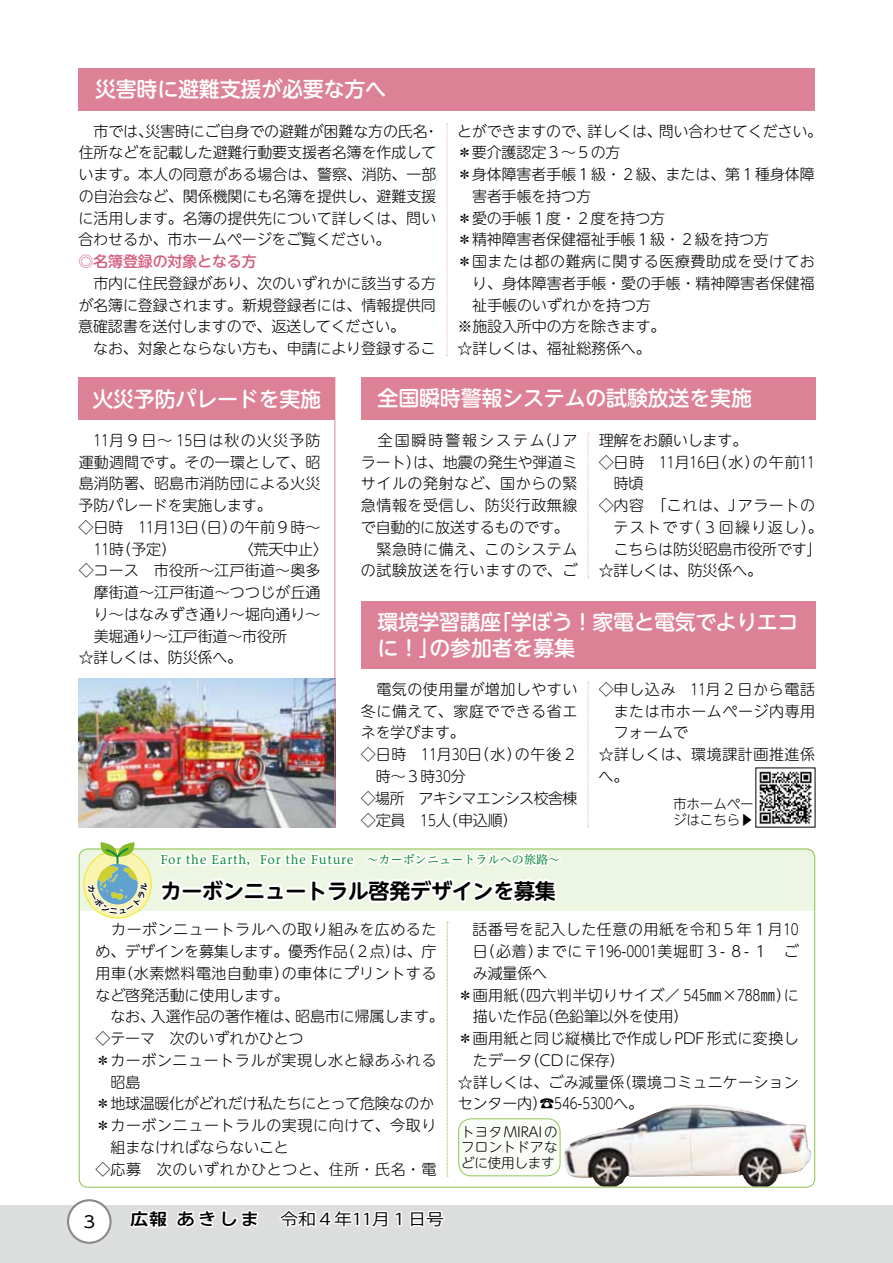
<style>
.page{position:relative;width:893px;height:1263px;background:#fff}
.page>*{position:absolute;margin:0;border:0;box-sizing:border-box;transform-origin:0 0}
.t1{font:500 21px/25.5px "UD Shin M Go Pro";letter-spacing:-.01em;color:#fff}
.t2{font:700 21px "UD Shin M Go Pro De";letter-spacing:-.01em;color:#000}
.t3{font:16.2px "Koz Go Pro";color:#000;scale:1.11 1}
.t4{font:16.2px "K Ntoday Std Medium KL";color:#000;scale:1.11 1}
.t5{font:700 16.2px "Koz Go Pro";color:#000;scale:1.11 1}
.t6{font:16.2px "UD Shin Go Pro";color:#000;scale:1.11 1}
.t7{font:300 15px/21.8px "UD Shin M Go Pro";letter-spacing:-.005em;color:#000}
.t8{font:300 15px/21.8px "UD Shin M Go Pro";letter-spacing:.035em;color:#000;text-align:right}
.t9{font:300 15px "UD Shin M Go Pro";letter-spacing:.04em;color:#000}
.t10{font:300 15px/21.8px "UD Shin M Go Pro";letter-spacing:-.005em;color:#000;scale:.8 1}
.t11{font:300 15px "UD Shin M Go Pro";letter-spacing:.025em;color:#000}
.t12{font:300 15px "UD Shin M Go Pro";letter-spacing:.05em;color:#000}
.t13{font:300 15px "UD Shin M Go Pro";letter-spacing:.08em;color:#000;scale:.8 1}
.t14{font:500 15px "UD Shin M Go Pro";letter-spacing:-.01em;color:#d55e7f}
.t15{font:300 15px "UD Shin M Go Pro";letter-spacing:-.04em;color:#000}
.t16{font:300 15px "UD Shin M Go Pro";letter-spacing:.125em;color:#000}
.t17{font:300 15px "UD Shin M Go Pro";letter-spacing:.05em;color:#000;scale:.8 1}
.t18{font:300 13.5px/15.8px "UD Shin M Go Pro";letter-spacing:-.01em;color:#000}
.t19{font:12px "Hiragino UD Serif Std W4";letter-spacing:.035em;color:#108b3b}
</style>
<div class="page">
<div style="left:0;top:1205px;width:893px;height:58px;background:#dcdddd"></div>
<div style="left:68px;top:1200px;width:43px;height:43px;background:#fff;border-radius:50%"></div>
<div style="left:67px;top:1199px;width:45px;height:45px;border:2px solid #898989;border-radius:50%"></div>
<svg style="left:129px;top:1210px;width:130px;height:18px"></svg>
<svg style="left:279px;top:1210px;width:166px;height:18px"></svg>
<div style="left:79px;top:68px;width:736px;height:43px;background:#dd8197"></div>
<svg style="left:447px;top:123px;width:1px;height:233px"></svg>
<img style="left:78px;top:377px;width:257px;height:451px">
<div style="left:361px;top:601px;width:454px;height:68px;background:#dd8197"></div>
<img style="left:759px;top:771px;width:53px;height:53px">
<svg style="left:588px;top:682px;width:1px;height:146px"></svg>
<div style="left:361px;top:377px;width:454px;height:43px;background:#dd8197"></div>
<svg style="left:588px;top:433px;width:1px;height:145px"></svg>
<div style="left:80px;top:849px;width:735px;height:62px;background:#edf5e3"></div>
<img style="left:658px;top:1105px;width:36px;height:7px">
<div style="left:459px;top:1119px;width:101px;height:57px;background:#fafcf7;border-radius:13px"></div>
<div style="left:458px;top:1118px;width:102px;height:58px;border:1px solid #91c656;border-radius:13px"></div>
<svg style="left:157px;top:805px;width:407px;height:100px"></svg>
<svg style="left:447px;top:922px;width:1px;height:255px"></svg>
<svg style="left:629px;top:1175px;width:112px;height:2px"></svg>
<svg style="left:85px;top:842px;width:64px;height:77px"></svg>
<h1 class="t1" style="left:95px;top:75px;width:293px">災害時に避難支援が必要な方へ</h1>
<p class="t7" style="left:145px;top:119px;width:284px">災害時にご自身での避難が困難な方の氏名</p>
<p class="t7" style="left:78px;top:119px;width:359px;text-indent:15px">市では、<br>住所などを記載した避難行動要支援者名簿を作成しています。本人の同意がある場合は、警察、消防、一部の自治会など、関係機関にも名簿を提供し、避難支援に活用します。名簿の提供先について詳しくは、問い合わせるか、市ホームページをご覧ください。</p>
<p class="t14" style="left:78px;top:249px;width:180px">◎名簿登録の対象となる方</p>
<p class="t7" style="left:78px;top:271px;width:359px;text-align:justify;text-indent:15px">市内に住民登録があり、次のいずれかに該当する方が名簿に登録されます。新規登録者には、情報提供同意確認書を送付しますので、返送してください。</p>
<p class="t7" style="left:93px;top:337px;width:344px">なお、対象とならない方も、申請により登録するこ</p>
<p class="t7" style="left:424px;top:119px;width:16px">・</p>
<p class="t7" style="left:457px;top:119px;width:135px">とができますので、</p>
<p class="t7" style="left:457px;top:141px;width:165px">＊要介護認定３～５の方</p>
<p class="t7" style="left:457px;top:163px;width:359px">＊身体障害者手帳１級・２級、または、第１種身体障</p>
<p class="t7" style="left:472px;top:184px;width:120px">害者手帳を持つ方</p>
<p class="t7" style="left:457px;top:206px;width:210px">＊愛の手帳１度・２度を持つ方</p>
<p class="t7" style="left:457px;top:228px;width:314px">＊精神障害者保健福祉手帳１級・２級を持つ方</p>
<p class="t9" style="left:457px;top:249px;width:359px">＊国または都の難病に関する医療費助成を受けてお</p>
<p class="t7" style="left:472px;top:271px;width:344px">り、身体障害者手帳・愛の手帳・精神障害者保健福</p>
<p class="t7" style="left:472px;top:293px;width:180px">祉手帳のいずれかを持つ方</p>
<p class="t7" style="left:458px;top:315px;width:210px">※施設入所中の方を除きます。</p>
<p class="t7" style="left:458px;top:337px;width:195px">☆詳しくは、福祉総務係へ。</p>
<p class="t7" style="left:659px;top:119px;width:165px">問い合わせてください。</p>
<p class="t7" style="left:588px;top:119px;width:76px">詳しくは、</p>
<h1 class="t1" style="left:92px;top:385px;width:230px">火災予防パレードを実施</h1>
<p class="t13" style="left:94px;top:428px;width:285px">11月９日～ 15日は秋の火災予防</p>
<p class="t7" style="left:79px;top:450px;width:243px">運動週間です。その一環として、昭</p>
<p class="t7" style="left:79px;top:472px;width:243px">島消防署、昭島市消防団による火災</p>
<p class="t7" style="left:79px;top:494px;width:195px">予防パレードを実施します。</p>
<p class="t7" style="left:230px;top:515px;width:92px">の午前９時~</p>
<p class="t7" style="left:79px;top:515px;width:47px">◇日時</p>
<p class="t10" style="left:138px;top:515px;width:125px">11月13 （日日）</p>
<p class="t10" style="left:154px;top:537px;width:210px;text-indent:-60px">11 （時予定）<br>市役所～江戸街道～奥多</p>
<p class="t7" style="left:239px;top:537px;width:91px">〈荒天中止〈</p>
<p class="t7" style="left:79px;top:559px;width:62px">◇コース</p>
<p class="t7" style="left:94px;top:581px;width:228px">摩街道～江戸街道～つつじが丘通</p>
<p class="t7" style="left:94px;top:602px;width:228px">り～はなみずき通り～堀向通り~</p>
<p class="t7" style="left:94px;top:624px;width:195px">美堀通り～江戸街道～市役所</p>
<p class="t7" style="left:79px;top:646px;width:165px">☆詳しくは、防災係へ。</p>
<h1 class="t1" style="left:378px;top:384px;width:376px">全国瞬時警報システムの試験放送を実施</h1>
<p class="t7" style="left:537px;top:428px;width:42px">（Jア</p>
<p class="t16" style="left:378px;top:428px;width:169px">全国瞬時警報システム</p>
<p class="t7" style="left:361px;top:450px;width:218px">ラートは）、地震の発生や弾道ミ</p>
<p class="t8" style="left:361px;top:472px;width:218px">サイルの発射など、国からの緊</p>
<p class="t8" style="left:361px;top:494px;width:218px">急情報を受信し、防災行政無線</p>
<p class="t7" style="left:361px;top:515px;width:210px">で自動的に放送するものです。</p>
<p class="t8" style="left:376px;top:537px;width:202px">緊急時に備え、このシステム</p>
<p class="t8" style="left:361px;top:559px;width:218px">の試験放送を行いますので、ご</p>
<p class="t7" style="left:599px;top:428px;width:150px">理解をお願いします。</p>
<p class="t7" style="left:599px;top:450px;width:47px;text-align:right">◇日時時頃</p>
<p class="t7" style="left:599px;top:494px;width:47px">◇内容</p>
<p class="t10" style="left:659px;top:450px;width:127px">11月16 （日水）</p>
<p class="t7" style="left:753px;top:450px;width:64px">の午前11</p>
<p class="t9" style="left:651px;top:493px;width:165px">「これは、Jアラートの</p>
<p class="t7" style="left:686px;top:515px;width:138px">（３回繰り返し。(</p>
<p class="t7" style="left:614px;top:515px;width:82px">テストです</p>
<p class="t7" style="left:614px;top:537px;width:210px">こちらは防災昭島市役所です「</p>
<p class="t7" style="left:599px;top:559px;width:165px">☆詳しくは、防災係へ。</p>
<h1 class="t1" style="left:490px;top:609px;width:310px">「学ぼう！家電と電気でよりエコ</h1>
<h1 class="t1" style="left:429px;top:609px;width:147px;text-indent:-52px">環境学習講座<br>の参加者を募集</h1>
<h1 class="t1" style="left:378px;top:634px;width:64px">に！」</h1>
<p class="t8" style="left:376px;top:678px;width:203px">電気の使用量が増加しやすい</p>
<p class="t8" style="left:361px;top:699px;width:218px">冬に備えて、家庭でできる省エ</p>
<p class="t7" style="left:361px;top:721px;width:106px">ネを学びます。</p>
<p class="t7" style="left:515px;top:743px;width:64px">の午後２</p>
<p class="t7" style="left:599px;top:678px;width:79px">◇申し込み</p>
<p class="t8" style="left:614px;top:699px;width:203px">または市ホームページ内専用</p>
<p class="t7" style="left:614px;top:721px;width:76px">フォームで</p>
<p class="t8" style="left:599px;top:743px;width:218px">☆詳しくは、環境課計画推進係</p>
<p class="t7" style="left:599px;top:765px;width:31px">へ。</p>
<p class="t18" style="left:673px;top:796px;width:82px">市ホームページはこちら▶</p>
<p class="t17" style="left:690px;top:677px;width:158px">11月２日から電話</p>
<p class="t7" style="left:361px;top:743px;width:47px">◇日時</p>
<p class="t7" style="left:376px;top:765px;width:91px">時～３時30分</p>
<p class="t15" style="left:418px;top:786px;width:160px">アキシマエンシス校舎棟</p>
<p class="t10" style="left:421px;top:743px;width:127px">11月30 （日水）</p>
<p class="t7" style="left:361px;top:786px;width:45px">◇場所</p>
<p class="t7" style="left:361px;top:808px;width:46px">◇定員</p>
<p class="t10" style="left:420px;top:808px;width:123px">15 （人申込順(</p>
<p class="t19" style="left:160px;top:850px;width:401px">For the Earth，For the Future　～カーボンニュートラルへの旅路~</p>
<h1 class="t2" style="left:161px;top:874px;width:397px">カーボンニュートラル啓発デザインを募集</h1>
<p class="t8" style="left:111px;top:918px;width:327px">カーボンニュートラルへの取り組みを広めるた（２点は）、庁</p>
<p class="t7" style="left:282px;top:940px;width:156px;text-indent:-186px">め、デザインを募集します。優秀作品<br>の車体にプリントする</p>
<p class="t8" style="left:118px;top:961px;width:172px">（水素燃料電池自動車）</p>
<p class="t7" style="left:96px;top:961px;width:195px">用車<br>など啓発活動に使用します。</p>
<p class="t7" style="left:151px;top:1005px;width:150px">入選作品の著作権は、</p>
<p class="t7" style="left:295px;top:1005px;width:150px">昭島市に帰属します。</p>
<p class="t7" style="left:110px;top:1005px;width:46px">なお、</p>
<p class="t7" style="left:170px;top:1027px;width:135px">次のいずれかひとつ</p>
<p class="t7" style="left:96px;top:1027px;width:61px">◇テーマ</p>
<p class="t8" style="left:96px;top:1048px;width:342px">＊カーボンニュートラルが実現し水と緑あふれる</p>
<p class="t7" style="left:111px;top:1070px;width:31px">昭島</p>
<p class="t7" style="left:96px;top:1092px;width:340px">＊地球温暖化がどれだけ私たちにとって危険なのか</p>
<p class="t9" style="left:96px;top:1113px;width:342px">＊カーボンニュートラルの実現に向けて、今取り</p>
<p class="t7" style="left:111px;top:1135px;width:180px">組まなければならないこと</p>
<p class="t12" style="left:157px;top:1157px;width:281px">次のいずれかひとつと、住所・氏名・電</p>
<p class="t7" style="left:96px;top:1157px;width:47px">◇応募</p>
<p class="t6" style="left:83px;top:1208px;width:12px">3</p>
<p class="t5" style="left:130px;top:1208px;width:35px">広報</p>
<p class="t4" style="left:177px;top:1207px;width:76px">あきしま</p>
<p class="t3" style="left:280px;top:1208px;width:149px">令和４年11月１日号</p>
<p class="t8" style="left:473px;top:918px;width:328px">話番号を記入した任意の用紙を令和５年１月10ご</p>
<p class="t7" style="left:473px;top:940px;width:71px">（日必着）</p>
<p class="t7" style="left:473px;top:961px;width:76px">み減量係へ</p>
<p class="t11" style="left:511px;top:983px;width:289px">（四六判半切りサイズ／ 545㎜×788㎜に）</p>
<p class="t7" style="left:536px;top:940px;width:234px">までに〒196-0001美堀町３- ８- １</p>
<p class="t7" style="left:458px;top:983px;width:62px">＊画用紙</p>
<p class="t7" style="left:540px;top:1005px;width:150px">（色鉛筆以外を使用(</p>
<p class="t7" style="left:473px;top:1005px;width:76px">描いた作品</p>
<p class="t11" style="left:458px;top:1026px;width:342px">＊画用紙と同じ縦横比で作成しPDF形式に変換し</p>
<p class="t7" style="left:525px;top:1048px;width:101px">（CDに保存(</p>
<p class="t7" style="left:473px;top:1048px;width:61px">たデータ</p>
<p class="t7" style="left:458px;top:1070px;width:187px">☆詳しくは、ごみ減量係<br>センター内）☎546-5300へ。</p>
<p class="t7" style="left:617px;top:1070px;width:183px">（環境コミュニケーション</p>
<p class="t18" style="left:461px;top:1123px;width:98px;text-align:justify">トヨタMIRAIのフロントドアなどに使用します</p>
</div>
